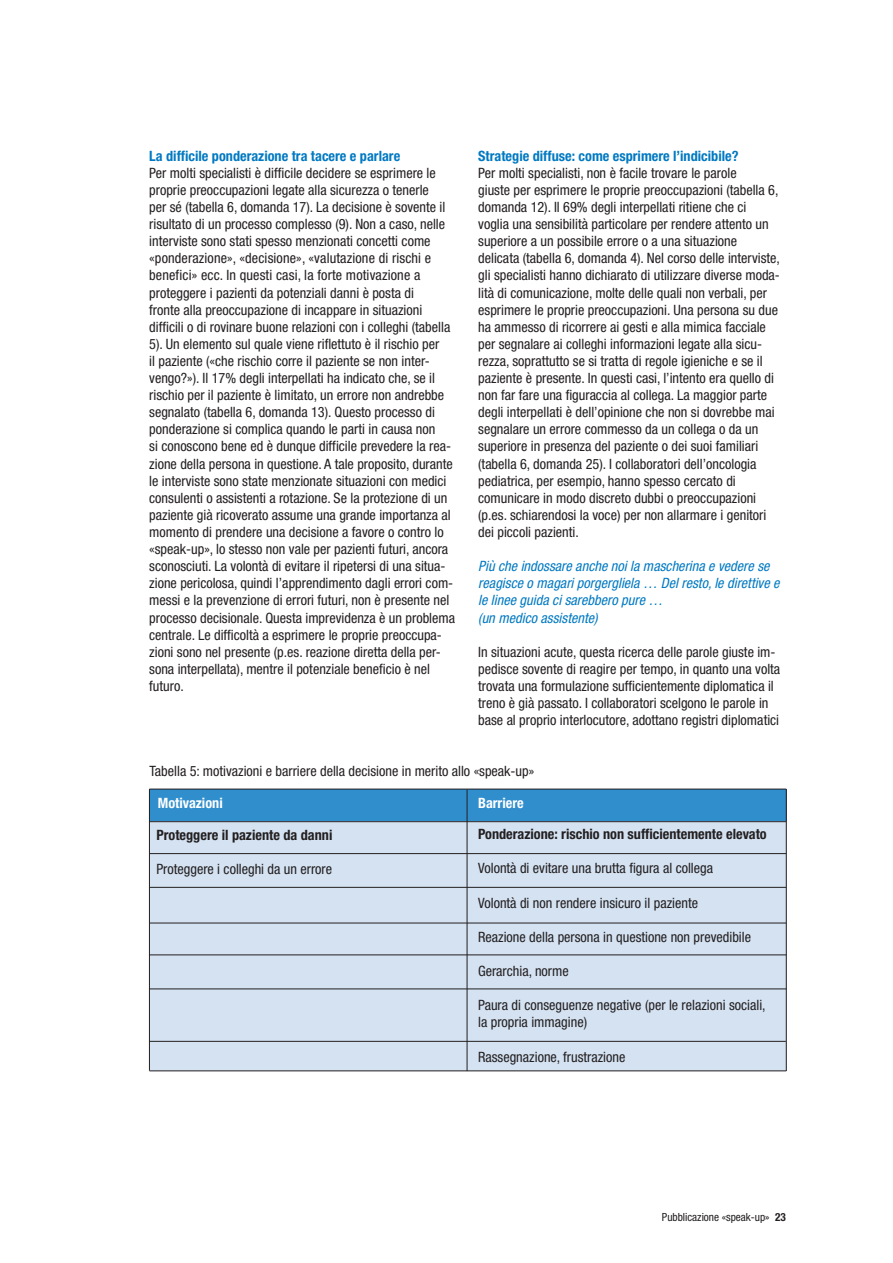
<style>
.page{position:relative;width:893px;height:1263px;background:#fff}
.page>*{position:absolute;margin:0;border:0;box-sizing:border-box;transform-origin:0 0}
.t1{font:condensed 14.25px/17.1px "Helvetica Neue";color:#231f20}
.t2{font:italic condensed 14.25px/17.1px "Helvetica Neue";letter-spacing:.005em;color:#0079c2}
.t3{font:700 condensed 14.25px "Helvetica Neue";color:#0079c2}
.t4{font:700 condensed 14.25px "Helvetica Neue";color:#231f20}
.t5{font:700 condensed 14.25px "Helvetica Neue";color:#fff}
.t6{font:condensed 11.25px "Helvetica Neue";color:#231f20}
.s1{font-weight:700}
</style>
<div class="page">
<div style="left:149px;top:789px;width:637px;height:33px;background:#308ecd"></div>
<div style="left:149px;top:822px;width:637px;height:249px;background:#d4e2f2"></div>
<hr style="left:149px;top:789px;width:637px;height:1px;background:#231f20">
<hr style="left:149px;top:821px;width:637px;height:1px;background:#231f20">
<hr style="left:149px;top:853px;width:637px;height:1px;background:#231f20">
<hr style="left:149px;top:887px;width:637px;height:1px;background:#231f20">
<hr style="left:149px;top:923px;width:637px;height:1px;background:#231f20">
<hr style="left:149px;top:1070px;width:637px;height:1px;background:#231f20">
<hr style="left:149px;top:789px;width:1px;height:281px;background:#231f20">
<hr style="left:786px;top:789px;width:1px;height:282px;background:#231f20">
<hr style="left:149px;top:955px;width:637px;height:1px;background:#231f20">
<hr style="left:467px;top:789px;width:1px;height:282px;background:#231f20">
<hr style="left:149px;top:989px;width:637px;height:1px;background:#231f20">
<hr style="left:149px;top:1041px;width:637px;height:1px;background:#231f20">
<p class="t3" style="left:149px;top:151px;width:252px">La difficile ponderazione tra tacere e parlare</p>
<p class="t1" style="left:149px;top:165px;width:307px">Per molti specialisti è difficile decidere se esprimere le proprie preoccupazioni legate alla sicurezza o tenerle<br>per sé (tabella 6, domanda 17). La decisione è sovente il risultato di un processo complesso (9). Non a caso, nelle interviste sono stati spesso menzionati concetti come «ponderazione», «decisione», «valutazione di rischi e benefici» ecc. In questi casi, la forte motivazione a proteggere i pazienti da potenziali danni è posta di<br>fronte alla preoccupazione di incappare in situazioni difficili o di rovinare buone relazioni con i colleghi (tabella 5). Un elemento sul quale viene riflettuto è il rischio per<br>il paziente («che rischio corre il paziente se non inter&shy;vengo?»). Il 17% degli interpellati ha indicato che, se il rischio per il paziente è limitato, un errore non andrebbe segnalato (tabella 6, domanda 13). Questo processo di ponderazione si complica quando le parti in causa non<br>si conoscono bene ed è dunque difficile prevedere la rea&shy;zione della persona in questione. A tale proposito, durante le interviste sono state menzionate situazioni con medici consulenti o assistenti a rotazione. Se la protezione di un paziente già ricoverato assume una grande importanza al momento di prendere una decisione a favore o contro lo «speak-up», lo stesso non vale per pazienti futuri, ancora sconosciuti. La volontà di evitare il ripetersi di una situa&shy;zione pericolosa, quindi l’apprendimento dagli errori com&shy;messi e la prevenzione di errori futuri, non è presente nel processo decisionale. Questa imprevidenza è un problema centrale. Le difficoltà a esprimere le proprie preoccupa&shy;zioni sono nel presente (p.es. reazione diretta della per&shy;sona interpellata), mentre il potenziale beneficio è nel futuro.</p>
<p class="t3" style="left:478px;top:151px;width:262px">Strategie diffuse: come esprimere l’indicibile?</p>
<p class="t1" style="left:478px;top:165px;width:303px">Per molti specialisti, non è facile trovare le parole<br>giuste per esprimere le proprie preoccupazioni (tabella 6, domanda 12). Il 69% degli interpellati ritiene che ci voglia una sensibilità particolare per rendere attento un superiore a un possibile errore o a una situazione delicata (tabella 6, domanda 4). Nel corso delle interviste, gli specialisti hanno dichiarato di utilizzare diverse moda&shy;lità di comunicazione, molte delle quali non verbali, per esprimere le proprie preoccupazioni. Una persona su due ha ammesso di ricorrere ai gesti e alla mimica facciale per segnalare ai colleghi informazioni legate alla sicu&shy;rezza, soprattutto se si tratta di regole igieniche e se il paziente è presente. In questi casi, l’intento era quello di non far fare una figuraccia al collega. La maggior parte degli interpellati è dell’opinione che non si dovrebbe mai segnalare un errore commesso da un collega o da un superiore in presenza del paziente o dei suoi familiari (tabella 6, domanda 25). I collaboratori dell’oncologia pediatrica, per esempio, hanno spesso cercato di comunicare in modo discreto dubbi o preoccupazioni (p.es. schiarendosi la voce) per non allarmare i genitori dei piccoli pazienti.</p>
<p class="t2" style="left:478px;top:559px;width:303px">Più che indossare anche noi la mascherina e vedere se reagisce o magari porgergliela … Del resto, le direttive e le linee guida ci sarebbero pure …<br>(un medico assistente)</p>
<p class="t1" style="left:478px;top:644px;width:303px">In situazioni acute, questa ricerca delle parole giuste im&shy;pedisce sovente di reagire per tempo, in quanto una volta trovata una formulazione sufficientemente diplomatica il treno è già passato. I collaboratori scelgono le parole in base al proprio interlocutore, adottano registri diplomatici</p>
<p class="t1" style="left:149px;top:763px;width:386px">Tabella 5: motivazioni e barriere della decisione in merito allo «speak-up»</p>
<p class="t5" style="left:158px;top:798px;width:66px">Motivazioni</p>
<p class="t4" style="left:478px;top:829px;width:290px">Ponderazione: rischio non sufficientemente elevato</p>
<p class="t1" style="left:478px;top:861px;width:236px">Volontà di evitare una brutta figura al collega</p>
<p class="t1" style="left:478px;top:895px;width:221px">Volontà di non rendere insicuro il paziente</p>
<p class="t1" style="left:478px;top:929px;width:274px">Reazione della persona in questione non prevedibile</p>
<p class="t1" style="left:478px;top:964px;width:92px">Gerarchia, norme</p>
<p class="t1" style="left:478px;top:998px;width:289px">Paura di conseguenze negative (per le relazioni sociali, la propria immagine)</p>
<p class="t1" style="left:478px;top:1049px;width:149px">Rassegnazione, frustrazione</p>
<p class="t5" style="left:478px;top:797px;width:47px">Barriere</p>
<p class="t4" style="left:156px;top:829px;width:178px">Proteggere il paziente da danni</p>
<p class="t1" style="left:156px;top:861px;width:177px">Proteggere i colleghi da un errore</p>
<p class="t6" style="left:662px;top:1213px;width:125px">Pubblicazione «speak-up» <span class="s1">23</span></p>
</div>
